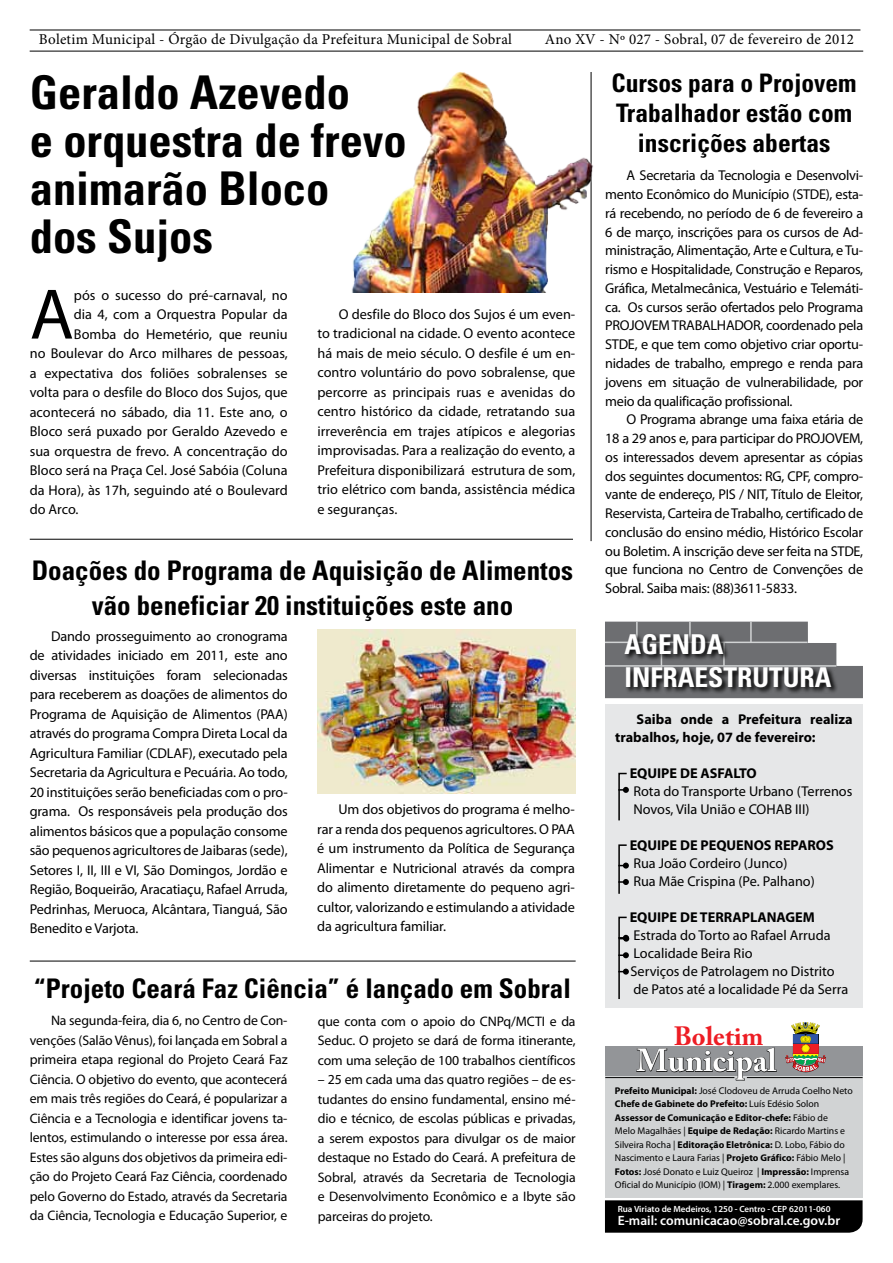
<style>
.page{position:relative;width:893px;height:1263px;background:#fff}
.page>*{position:absolute;margin:0;border:0;box-sizing:border-box;transform-origin:0 0}
.t1{font:72.15px "Myriad Pro";color:#000}
.t2{font:700 condensed 46.5px/48px "Univers";color:#000}
.t3{font:700 31.8px "Adobe Caslon Pro";color:#f1f1f2}
.t4{font:700 condensed 27.3px/33px "Univers";color:#fff}
.t5{font:700 condensed 27px/34.5px "Univers";color:#000;text-align:center}
.t6{font:700 26.25px "Adobe Caslon Pro";color:#ed1d24}
.t7{font:700 condensed 25.5px/30px "Univers";color:#000;text-align:center}
.t8{font:15px "Minion Pro";letter-spacing:.015em;color:#000}
.t9{font:14.25px/19.5px "Myriad Pro";color:#000;text-align:justify}
.t10{font:700 14.25px/18px "Myriad Pro";color:#000}
.t11{font:13.8px/19.5px "Myriad Pro";letter-spacing:-.01em;color:#000;text-align:justify}
.t12{font:600 13.5px "Myriad Pro";color:#fff}
.t13{font:9.75px/13.5px "Myriad Pro";color:#000}
.t14{font:600 9px "Myriad Pro";color:#fff}
.s1{font-weight:700}
</style>
<div class="page">
<div style="left:605px;top:704px;width:258px;height:304px;background:#e6e7e8"></div>
<div style="left:605px;top:1066px;width:258px;height:132px;background:#d1d3d4"></div>
<div style="left:605px;top:1200px;width:258px;height:33px;background:#000"></div>
<div style="left:605px;top:1046px;width:258px;height:30px;background:#939598"></div>
<hr style="left:605px;top:1077px;width:129px;height:1px;background:#000">
<hr style="left:747px;top:1077px;width:116px;height:1px;background:#000">
<svg style="left:637px;top:1048px;width:140px;height:32px"></svg>
<svg style="left:785px;top:1022px;width:41px;height:50px"></svg>
<hr style="left:30px;top:51px;width:833px;height:1px;background:#000">
<hr style="left:30px;top:30px;width:830px;height:1px;background:#000">
<svg style="left:618px;top:772px;width:11px;height:49px"></svg>
<svg style="left:618px;top:844px;width:11px;height:50px"></svg>
<svg style="left:605px;top:622px;width:258px;height:76px"></svg>
<svg style="left:623px;top:632px;width:215px;height:63px;background:#5a5b5d"></svg>
<svg style="left:618px;top:916px;width:11px;height:83px"></svg>
<hr style="left:30px;top:539px;width:543px;height:1px;background:#000">
<hr style="left:591px;top:72px;width:1px;height:469px;background:#000">
<img style="left:318px;top:630px;width:257px;height:164px">
<img style="left:352px;top:71px;width:241px;height:221px">
<hr style="left:30px;top:961px;width:546px;height:1px;background:#000">
<p class="t8" style="left:39px;top:29px;width:475px">Boletim Municipal - Órgão de Divulgação da Prefeitura Municipal de Sobral</p>
<p class="t8" style="left:545px;top:29px;width:311px">Ano XV - Nº 027 - Sobral, 07 de fevereiro de 2012</p>
<h2 class="t2" style="left:30px;top:69px;width:379px">Geraldo Azevedo<br>e orquestra de frevo animarão Bloco dos Sujos</h2>
<h1 class="t1" style="left:30px;top:270px;width:46px">A</h1>
<p class="t9" style="left:74px;top:285px;width:215px">pós o sucesso do pré-carnaval, no</p>
<p class="t9" style="left:317px;top:304px;width:259px;text-indent:21px">O desfile do Bloco dos Sujos é um even&shy;to tradicional na cidade. O evento acontece há mais de meio século. O desfile é um en&shy;contro voluntário do povo sobralense, que percorre as principais ruas e avenidas do centro histórico da cidade, retratando sua irreverência em trajes atípicos e alegorias improvisadas. Para a realização do evento, a Prefeitura disponibilizará estrutura de som, trio elétrico com banda, assistência médica e seguranças.</p>
<p class="t9" style="left:74px;top:304px;width:215px">dia 4, com a Orquestra Popular da</p>
<p class="t9" style="left:74px;top:324px;width:215px">Bomba do Hemetério, que reuniu</p>
<p class="t9" style="left:30px;top:343px;width:259px">no Boulevar do Arco milhares de pessoas,</p>
<p class="t9" style="left:30px;top:363px;width:259px">a expectativa dos foliões sobralenses se</p>
<p class="t9" style="left:30px;top:382px;width:259px">volta para o desfile do Bloco dos Sujos, que</p>
<p class="t9" style="left:30px;top:402px;width:259px">acontecerá no sábado, dia 11. Este ano, o</p>
<p class="t9" style="left:30px;top:421px;width:259px">Bloco será puxado por Geraldo Azevedo e</p>
<p class="t9" style="left:30px;top:441px;width:259px">sua orquestra de frevo. A concentração do</p>
<p class="t9" style="left:30px;top:460px;width:259px">Bloco será na Praça Cel. José Sabóia (Coluna</p>
<p class="t9" style="left:30px;top:480px;width:259px">da Hora), às 17h, seguindo até o Boulevard</p>
<p class="t9" style="left:30px;top:499px;width:50px">do Arco.</p>
<h3 class="t5" style="left:32px;top:553px;width:543px">Doações do Programa de Aquisição de Alimentos vão beneficiar 20 instituições este ano</h3>
<p class="t9" style="left:30px;top:626px;width:259px;text-indent:21px">Dando prosseguimento ao cronograma de atividades iniciado em 2011, este ano diversas instituições foram selecionadas para receberem as doações de alimentos do Programa de Aquisição de Alimentos (PAA) através do programa Compra Direta Local da Agricultura Familiar (CDLAF), executado pela Secretaria da Agricultura e Pecuária. Ao todo, 20 instituições serão beneficiadas com o pro&shy;grama. Os responsáveis pela produção dos alimentos básicos que a população consome são pequenos agricultores de Jaibaras (sede), Setores I, II, III e VI, São Domingos, Jordão e Região, Boqueirão, Aracatiaçu, Rafael Arruda, Pedrinhas, Meruoca, Alcântara, Tianguá, São Benedito e Varjota.</p>
<p class="t9" style="left:317px;top:800px;width:259px;text-indent:21px">Um dos objetivos do programa é melho&shy;rar a renda dos pequenos agricultores. O PAA é um instrumento da Política de Segurança Alimentar e Nutricional através da compra do alimento diretamente do pequeno agri&shy;cultor, valorizando e estimulando a atividade da agricultura familiar.</p>
<h3 class="t5" style="left:34px;top:971px;width:538px">“Projeto Ceará Faz Ciência” é lançado em Sobral</h3>
<p class="t11" style="left:30px;top:1011px;width:259px;text-indent:21px">Na segunda-feira, dia 6, no Centro de Con&shy;venções (Salão Vênus), foi lançada em Sobral a primeira etapa regional do Projeto Ceará Faz Ciência. O objetivo do evento, que acontecerá em mais três regiões do Ceará, é popularizar a Ciência e a Tecnologia e identificar jovens ta&shy;lentos, estimulando o interesse por essa área.<br>Estes são alguns dos objetivos da primeira edi&shy;ção do Projeto Ceará Faz Ciência, coordenado pelo Governo do Estado, através da Secretaria da Ciência, Tecnologia e Educação Superior, e</p>
<p class="t11" style="left:318px;top:1011px;width:259px">que conta com o apoio do CNPq/MCTI e da Seduc. O projeto se dará de forma itinerante, com uma seleção de 100 trabalhos científicos</p>
<p class="t11" style="left:318px;top:1069px;width:259px">– 25 em cada uma das quatro regiões – de es&shy;tudantes do ensino fundamental, ensino mé&shy;dio e técnico, de escolas públicas e privadas, a serem expostos para divulgar os de maior destaque no Estado do Ceará. A prefeitura de Sobral, através da Secretaria de Tecnologia e Desenvolvimento Econômico e a Ibyte são parceiras do projeto.</p>
<h3 class="t7" style="left:612px;top:68px;width:247px">Cursos para o Projovem<br>Trabalhador estão com inscrições abertas</h3>
<p class="t9" style="left:605px;top:166px;width:259px;line-height:18.8px;text-indent:21px">A Secretaria da Tecnologia e Desenvolvi&shy;mento Econômico do Município (STDE), esta&shy;rá recebendo, no período de 6 de fevereiro a 6 de março, inscrições para os cursos de Ad&shy;ministração, Alimentação, Arte e Cultura, e Tu&shy;rismo e Hospitalidade, Construção e Reparos, Gráfica, Metalmecânica, Vestuário e Telemáti&shy;ca. Os cursos serão ofertados pelo Programa PROJOVEM TRABALHADOR, coordenado pela STDE, e que tem como objetivo criar oportu&shy;nidades de trabalho, emprego e renda para jovens em situação de vulnerabilidade, por meio da qualificação profissional.</p>
<p class="t9" style="left:605px;top:410px;width:259px;line-height:18.8px;text-indent:21px">O Programa abrange uma faixa etária de 18 a 29 anos e, para participar do PROJOVEM, os interessados devem apresentar as cópias dos seguintes documentos: RG, CPF, compro&shy;vante de endereço, PIS / NIT, Título de Eleitor, Reservista, Carteira de Trabalho, certificado de conclusão do ensino médio, Histórico Escolar ou Boletim. A inscrição deve ser feita na STDE, que funciona no Centro de Convenções de Sobral. Saiba mais: (88)3611-5833.</p>
<h3 class="t4" style="left:625px;top:627px;width:208px">AGENDA<br>INFRAESTRUTURA</h3>
<p class="t10" style="left:615px;top:710px;width:239px;text-indent:21px">Saiba onde a Prefeitura realiza trabalhos, hoje, 07 de fevereiro:</p>
<p class="t10" style="left:630px;top:764px;width:129px">EQUIPE DE ASFALTO</p>
<p class="t9" style="left:633px;top:782px;width:220px;line-height:18px">Rota do Transporte Urbano (Terrenos<br>Novos, Vila União e COHAB III)</p>
<p class="t10" style="left:630px;top:836px;width:205px">EQUIPE DE PEQUENOS REPAROS</p>
<p class="t9" style="left:633px;top:854px;width:183px;line-height:18px">Rua João Cordeiro (Junco)<br>Rua Mãe Crispina (Pe. Palhano)</p>
<p class="t10" style="left:630px;top:908px;width:187px">EQUIPE DE TERRAPLANAGEM</p>
<p class="t9" style="left:630px;top:926px;width:219px;line-height:18px;text-align:left">Estrada do Torto ao Rafael Arruda<br>Localidade Beira Rio<br>Serviços de Patrolagem no Distrito de Patos até a localidade Pé da Serra</p>
<h3 class="t6" style="left:674px;top:1020px;width:91px">Boletim</h3>
<h3 class="t3" style="left:636px;top:1042px;width:142px">Municipal</h3>
<p class="t13" style="left:615px;top:1083px;width:239px"><span class="s1">Prefeito Municipal:</span> José Clodoveu de Arruda Coelho Neto <span class="s1">Chefe de Gabinete do Prefeito:</span> Luís Edésio Solon <span class="s1">Assessor de Comunicação e Editor-chefe:</span> Fábio de<br>Melo Magalhães | <span class="s1">Equipe de Redação:</span> Ricardo Martins e Silveira Rocha | <span class="s1">Editoração Eletrônica:</span> D. Lobo, Fábio do Nascimento e Laura Farias | <span class="s1">Projeto Gráfico:</span> Fábio Melo | <span class="s1">Fotos:</span> José Donato e Luiz Queiroz | <span class="s1">Impressão:</span> Imprensa Oficial do Município (IOM) | <span class="s1">Tiragem:</span> 2.000 exemplares.</p>
<p class="t14" style="left:618px;top:1203px;width:214px">Rua Viriato de Medeiros, 1250 - Centro - CEP 62011-060</p>
<p class="t12" style="left:618px;top:1212px;width:224px">E-mail: comunicacao@sobral.ce.gov.br</p>
</div>
